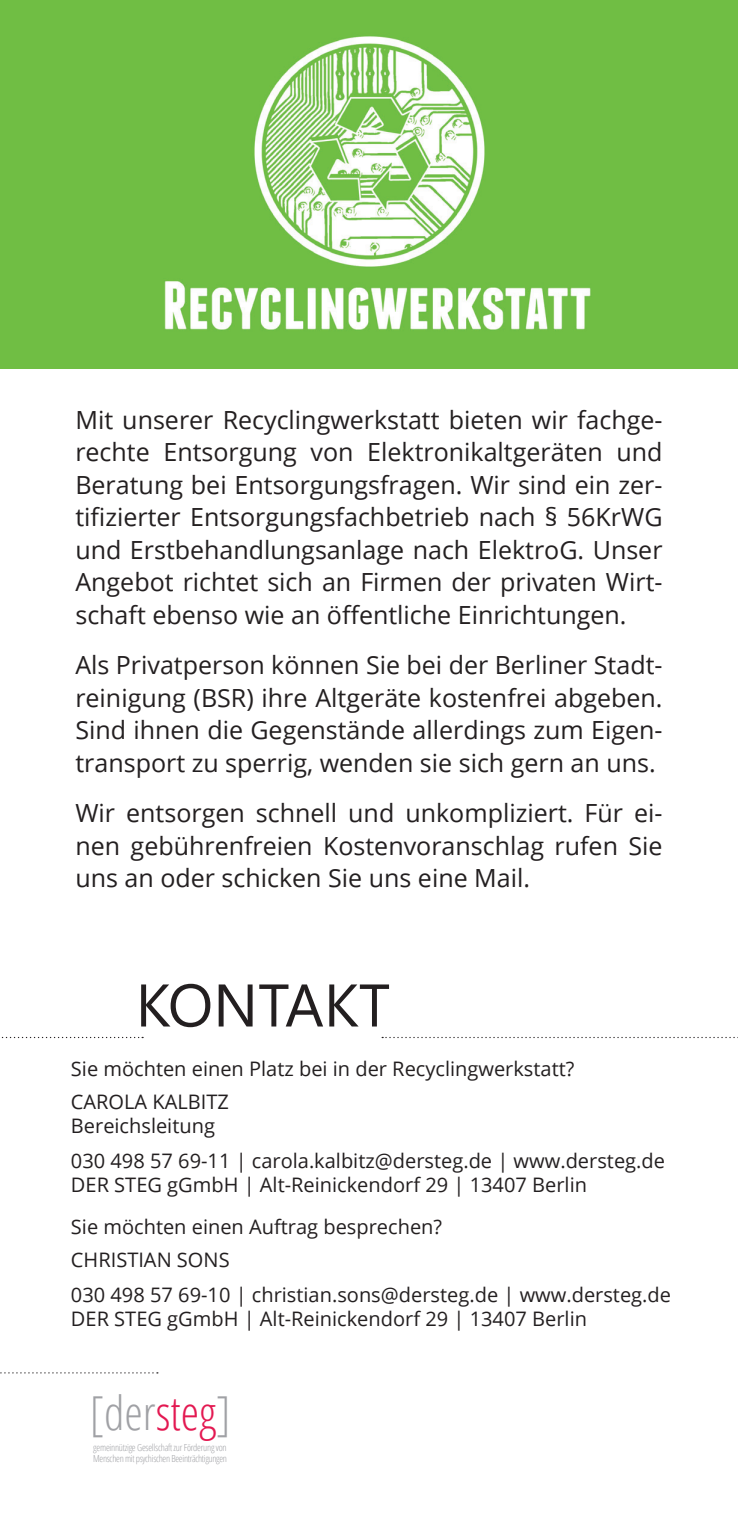
<style>
.page{position:relative;width:738px;height:1517px;background:#fff}
.page>*{position:absolute;margin:0;border:0;box-sizing:border-box;transform-origin:0 0}
.t1{font:60px "Gisha";color:#231f20}
.t2{font:300 condensed 46.75px "Open Sans";color:#a0a1a5}
.t3{font:25px/32.5px "Open Sans";color:#231f20;text-align:justify}
.t4{font:20px/35px "Open Sans";color:#231f20}
.t5{font:300 condensed 9.75px/11.5px "Open Sans";letter-spacing:-.03em;color:#a0a1a5}
.s1{color:#e31851}
</style>
<div class="page">
<img style="left:0;top:0;width:737px;height:369px">
<svg style="left:382px;top:1037px;width:356px;height:1px"></svg>
<svg style="left:1px;top:1037px;width:142px;height:1px"></svg>
<svg style="left:0;top:1372px;width:158px;height:1px"></svg>
<p class="t3" style="left:75px;top:402px;width:588px">Mit unserer Recyclingwerkstatt bieten wir fachge&shy;rechte Entsorgung von Elektronikaltgeräten und Beratung bei Entsorgungsfragen. Wir sind ein zer&shy;tifizierter Entsorgungsfachbetrieb nach § 56KrWG und Erstbehandlungsanlage nach ElektroG. Unser Angebot richtet sich an Firmen der privaten Wirt&shy;schaft ebenso wie an öffentliche Einrichtungen.</p>
<p class="t3" style="left:75px;top:648px;width:588px">Als Privatperson können Sie bei der Berliner Stadt&shy;reinigung (BSR) ihre Altgeräte kostenfrei abgeben.<br>Sind ihnen die Gegenstände allerdings zum Eigen&shy;transport zu sperrig, wenden sie sich gern an uns.</p>
<p class="t3" style="left:75px;top:796px;width:588px">Wir entsorgen schnell und unkompliziert. Für ei&shy;nen gebührenfreien Kostenvoranschlag rufen Sie uns an oder schicken Sie uns eine Mail.</p>
<h1 class="t1" style="left:135px;top:971px;width:256px">KONTAKT</h1>
<p class="t4" style="left:71px;top:1052px;width:504px;line-height:32.5px">Sie möchten einen Platz bei in der Recyclingwerkstatt?<br>Carola Kalb itz</p>
<p class="t4" style="left:71px;top:1107px;width:595px">Bereichsleitung<br>030 498 57 69-11 | carola.kalbitz@dersteg.de | www.dersteg.de</p>
<p class="t4" style="left:71px;top:1166px;width:67px">Der Steg</p>
<p class="t4" style="left:71px;top:1163px;width:517px;line-height:42px;text-indent:96px">gGmbH | Alt-Reinickendorf 29 | 13407 Berlin<br>Sie möchten einen Auftrag besprechen?</p>
<p class="t4" style="left:71px;top:1241px;width:601px">Christian Sons<br>030 498 57 69-10 | christian.sons@dersteg.de | www.dersteg.de</p>
<p class="t4" style="left:71px;top:1300px;width:67px">Der Steg</p>
<p class="t4" style="left:167px;top:1300px;width:421px">gGmbH | Alt-Reinickendorf 29 | 13407 Berlin</p>
<h2 class="t2" style="left:89px;top:1381px;width:143px">[der<span class="s1">steg</span>]</h2>
<p class="t5" style="left:93px;top:1440px;width:135px">gemeinnützige Gesellschaft zur Förderung von<br>Menschen mit psychischen Beeinträchtigungen</p>
</div>
